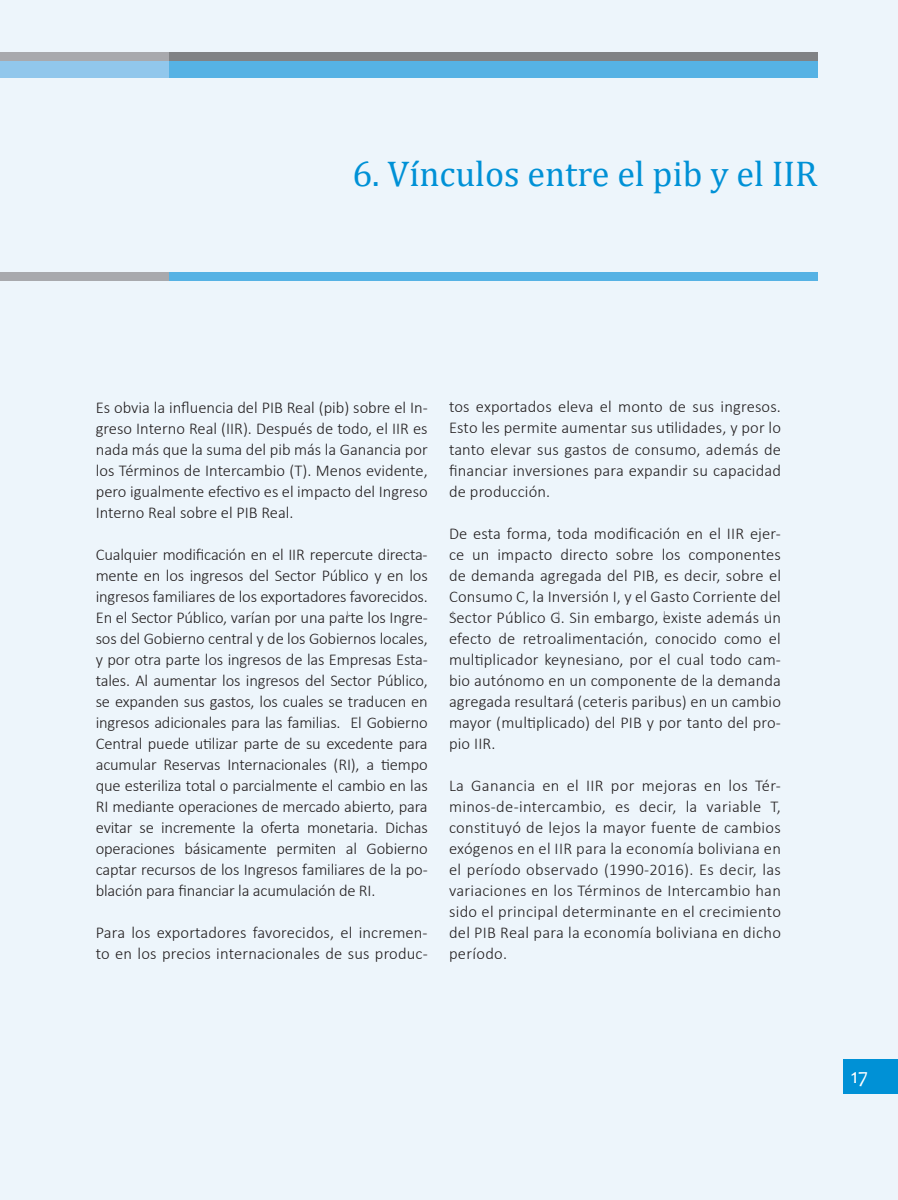
<style>
.page{position:relative;width:898px;height:1200px;background:#fff}
.page>*{position:absolute;margin:0;border:0;box-sizing:border-box;transform-origin:0 0}
.t1{font:36px "Cambria";color:#0091d6}
.t2{font:21px "Candara";color:#fff}
.t3{font:300 16.5px/21px "Calibri";letter-spacing:.01em;color:#231f20;text-align:justify}
</style>
<div class="page">
<div style="left:0;top:0;width:897px;height:1199px;background:#edf5fb"></div>
<div style="left:842px;top:1059px;width:55px;height:34px;background:#0091d6"></div>
<div style="left:0;top:272px;width:817px;height:9px;background:#56b2e4"></div>
<div style="left:0;top:272px;width:169px;height:9px;background:#a8a9ad"></div>
<div style="left:0;top:52px;width:817px;height:26px;background:#91c7ec"></div>
<div style="left:169px;top:61px;width:648px;height:17px;background:#56b2e4"></div>
<div style="left:0;top:52px;width:169px;height:9px;background:#a8a9ad"></div>
<div style="left:169px;top:52px;width:648px;height:9px;background:#808285"></div>
<h1 class="t1" style="left:352px;top:152px;width:466px">6. Vínculos entre el pib y el IIR</h1>
<p class="t3" style="left:96px;top:396px;width:333px">Es obvia la influencia del PIB Real (pib) sobre el In&shy;greso Interno Real (IIR). Después de todo, el IIR es nada más que la suma del pib más la Ganancia por los Términos de Intercambio (T). Menos evidente, pero igualmente efectivo es el impacto del Ingreso Interno Real sobre el PIB Real.</p>
<p class="t3" style="left:96px;top:544px;width:333px">Cualquier modificación en el IIR repercute directa&shy;mente en los ingresos del Sector Público y en los ingresos familiares de los exportadores favorecidos.<br>En el Sector Público, varían por una parte los Ingre&shy;sos del Gobierno central y de los Gobiernos locales, y por otra parte los ingresos de las Empresas Esta&shy;tales. Al aumentar los ingresos del Sector Público, se expanden sus gastos, los cuales se traducen en ingresos adicionales para las familias. El Gobierno Central puede utilizar parte de su excedente para acumular Reservas Internacionales (RI), a tiempo que esteriliza total o parcialmente el cambio en las RI mediante operaciones de mercado abierto, para evitar se incremente la oferta monetaria. Dichas operaciones básicamente permiten al Gobierno captar recursos de los Ingresos familiares de la po&shy;blación para financiar la acumulación de RI.</p>
<p class="t3" style="left:96px;top:922px;width:333px">Para los exportadores favorecidos, el incremen&shy;to en los precios internacionales de sus produc-</p>
<p class="t3" style="left:449px;top:396px;width:333px">tos exportados eleva el monto de sus ingresos.<br>Esto les permite aumentar sus utilidades, y por lo tanto elevar sus gastos de consumo, además de financiar inversiones para expandir su capacidad de producción.</p>
<p class="t3" style="left:449px;top:522px;width:333px">De esta forma, toda modificación en el IIR ejer&shy;ce un impacto directo sobre los componentes de demanda agregada del PIB, es decir, sobre el Consumo C, la Inversión I, y el Gasto Corriente del Sector Público G. Sin embargo, existe además un efecto de retroalimentación, conocido como el multiplicador keynesiano, por el cual todo cam&shy;bio autónomo en un componente de la demanda agregada resultará (ceteris paribus) en un cambio mayor (multiplicado) del PIB y por tanto del pro&shy;pio IIR.</p>
<p class="t3" style="left:449px;top:774px;width:333px">La Ganancia en el IIR por mejoras en los Tér&shy;minos-de-intercambio, es decir, la variable T, constituyó de lejos la mayor fuente de cambios exógenos en el IIR para la economía boliviana en el período observado (1990-2016). Es decir, las variaciones en los Términos de Intercambio han sido el principal determinante en el crecimiento del PIB Real para la economía boliviana en dicho período.</p>
<p class="t2" style="left:850px;top:1062px;width:19px">17</p>
</div>
